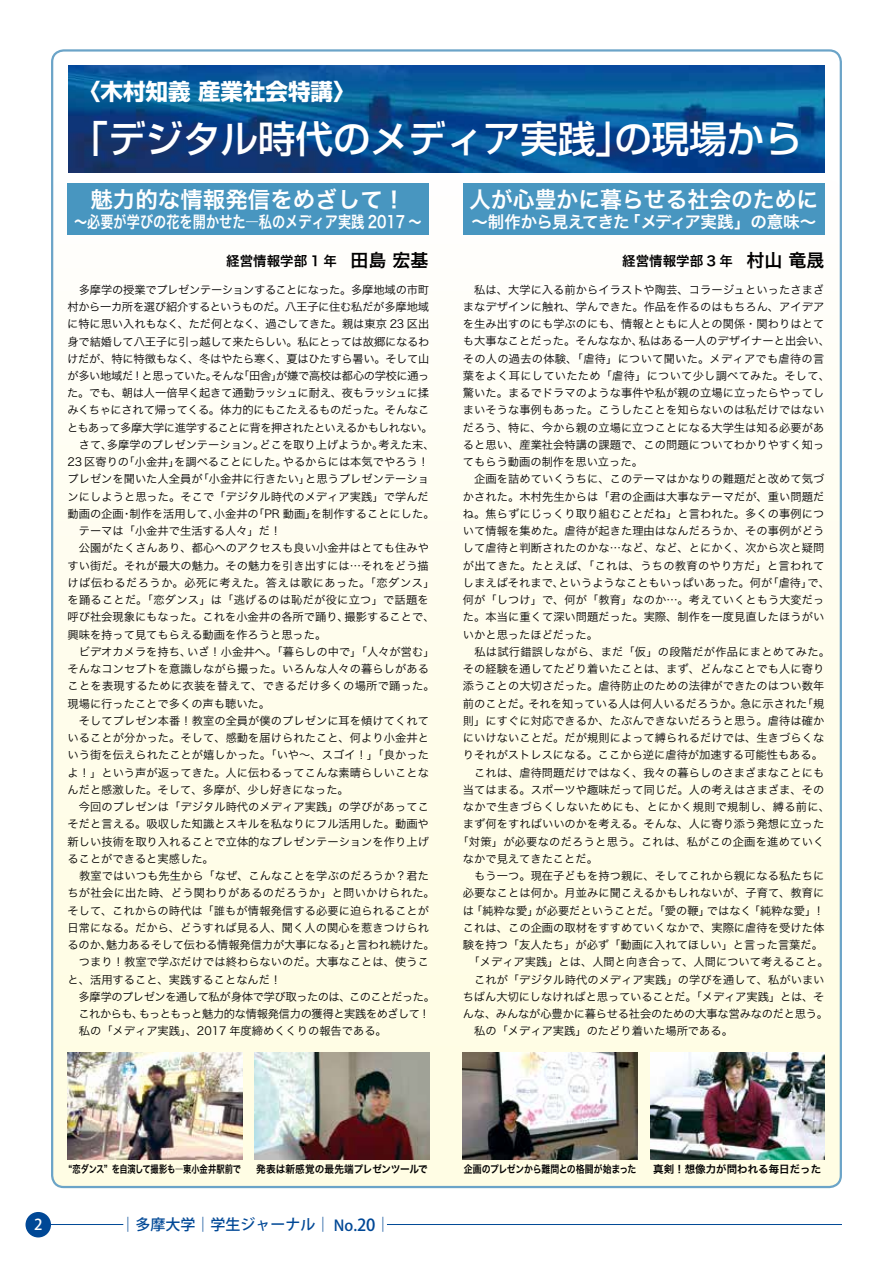
<style>
.page{position:relative;width:893px;height:1263px;background:#fff}
.page>*{position:absolute;margin:0;border:0;box-sizing:border-box;transform-origin:0 0}
.t1{font:500 37.5px "Shin Go Pro";color:#fff}
.t2{font:22.5px "Hira Kaku Pro W6";color:#fff}
.t3{font:700 22.5px "Shin Go Pro";color:#fff}
.t4{font:16.5px "Hira Kaku Pro W6";color:#fff;scale:.8 1}
.t5{font:16.5px "Hira Kaku Pro W6";letter-spacing:-.045em;color:#fff}
.t6{font:500 15px "Koz Go Pro";color:#004896}
.t7{font:500 15px "Koz Go Pro";color:#fff}
.t8{font:13.5px "Hira Kaku Pro W6";color:#000}
.t9{font:11.25px/17.2px "Hira Kaku Pro W3";letter-spacing:.005em;color:#000}
.t10{font:11.25px "Hira Kaku Pro W3";letter-spacing:-.015em;color:#000}
.t11{font:11.25px "Hira Kaku Pro W3";letter-spacing:.025em;color:#000}
.t12{font:10.5px "Hira Kaku Pro W6";letter-spacing:-.005em;color:#000;scale:.79 1}
.t13{font:10.5px "Hira Kaku Pro W6";letter-spacing:-.035em;color:#000;scale:.85 1}
.t14{font:10.5px "Hira Kaku Pro W6";letter-spacing:-.005em;color:#000;scale:.92 1}
.t15{font:10.5px "Hira Kaku Pro W6";letter-spacing:-.005em;color:#000}
.s1{font-size:18px}
.s2{font-size:16.5px}
</style>
<div class="page">
<div style="left:51px;top:180px;width:791px;height:1008px;background:linear-gradient(to right,#fefded,#fefded);border-radius:13px"></div>
<hr style="left:49px;top:1224px;width:74px;height:1px;background:#004896">
<hr style="left:387px;top:1224px;width:455px;height:1px;background:#004896">
<div style="left:26px;top:1212px;width:25px;height:25px;background:#004896;border-radius:50%"></div>
<div style="left:67px;top:184px;width:362px;height:51px;background:#4896c0"></div>
<div style="left:463px;top:184px;width:362px;height:51px;background:#4896c0"></div>
<img style="left:68px;top:66px;width:757px;height:106px">
<img style="left:68px;top:1053px;width:174px;height:106px">
<img style="left:255px;top:1053px;width:174px;height:106px">
<img style="left:463px;top:1053px;width:174px;height:106px">
<img style="left:650px;top:1053px;width:174px;height:106px">
<h2 class="t3" style="left:78px;top:74px;width:279px">〈木村知義 産業社会特講〉</h2>
<h1 class="t1" style="left:71px;top:108px;width:733px">「デジタル時代のメディア実践」の現場から</h1>
<h2 class="t2" style="left:90px;top:179px;width:317px">魅力的な情報発信をめざして！</h2>
<h3 class="t4" style="left:74px;top:207px;width:436px">～必要が学びの花を開かせた―私のメディア実践 2017 ～</h3>
<p class="t8" style="left:226px;top:249px;width:204px">経営情報学部 1 年 <span class="s1">田島 宏基</span></p>
<h2 class="t2" style="left:469px;top:179px;width:351px">人が心豊かに暮らせる社会のために</h2>
<h3 class="t5" style="left:471px;top:207px;width:346px">～制作から見えてきた「メディア実践」の意味～</h3>
<p class="t8" style="left:622px;top:249px;width:204px">経営情報学部 3 年 <span class="s1">村山 竜晟</span></p>
<p class="t9" style="left:67px;top:280px;width:369px">　多摩学の授業でプレゼンテーションすることになった。多摩地域の市町村から一カ所を選び紹介するというものだ。八王子に住む私だが多摩地域に特に思い入れもなく、ただ何となく、過ごしてきた。親は東京 23 区出身で結婚して八王子に引っ越して来たらしい。私にとっては故郷になるわけだが、特に特徴もなく、冬はやたら寒く、夏はひたすら暑い。そして山が多い地域だ！と思っていた。そんな「田舎」が嫌で高校は都心の学校に通った。でも、朝は人一倍早く起きて通勤ラッシュに耐え、夜もラッシュに揉みくちゃにされて帰ってくる。体力的にもこたえるものだった。そんなこともあって多摩大学に進学することに背を押されたといえるかもしれない。　さて、多摩学のプレゼンテーション。どこを取り上げようか。考えた末、23 区寄りの「小金井」を調べることにした。やるからには本気でやろう！プレゼンを聞いた人全員が「小金井に行きたい」と思うプレゼンテーションにしようと思った。そこで「デジタル時代のメディア実践」で学んだ動画の企画・制作を活用して、小金井の「PR 動画」を制作することにした。　テーマは「小金井で生活する人々」だ！<br>　公園がたくさんあり、都心へのアクセスも良い小金井はとても住みやすい街だ。それが最大の魅力。その魅力を引き出すには…それをどう描けば伝わるだろうか。必死に考えた。答えは歌にあった。「恋ダンス」を踊ることだ。「恋ダンス」は「逃げるのは恥だが役に立つ」で話題を呼び社会現象にもなった。これを小金井の各所で踊り、撮影することで、興味を持って見てもらえる動画を作ろうと思った。<br>　ビデオカメラを持ち、いざ！小金井へ。「暮らしの中で」「人々が営む」そんなコンセプトを意識しながら撮った。いろんな人々の暮らしがあることを表現するために衣装を替えて、できるだけ多くの場所で踊った。現場に行ったことで多くの声も聴いた。<br>　そしてプレゼン本番！教室の全員が僕のプレゼンに耳を傾けてくれていることが分かった。そして、感動を届けられたこと、何より小金井という街を伝えられたことが嬉しかった。「いや～、スゴイ！」「良かったよ！」という声が返ってきた。人に伝わるってこんな素晴らしいことなんだと感激した。そして、多摩が、少し好きになった。<br>　今回のプレゼンは「デジタル時代のメディア実践」の学びがあってこそだと言える。吸収した知識とスキルを私なりにフル活用した。動画や新しい技術を取り入れることで立体的なプレゼンテーションを作り上げることができると実感した。<br>　教室ではいつも先生から「なぜ、こんなことを学ぶのだろうか？君たちが社会に出た時、どう関わりがあるのだろうか」と問いかけられた。そして、これからの時代は「誰もが情報発信する必要に迫られることが日常になる。だから、どうすれば見る人、聞く人の関心を惹きつけられるのか、魅力あるそして伝わる情報発信力が大事になる」と言われ続けた。　つまり！教室で学ぶだけでは終わらないのだ。大事なことは、使うこと、活用すること、実践することなんだ！<br>　多摩学のプレゼンを通して私が身体で学び取ったのは、このことだった。　これからも、もっともっと魅力的な情報発信力の獲得と実践をめざして！　私の「メディア実践」、2017 年度締めくくりの報告である。</p>
<p class="t9" style="left:463px;top:280px;width:363px">　私は、大学に入る前からイラストや陶芸、コラージュといったさまざ</p>
<p class="t9" style="left:463px;top:297px;width:363px">まなデザインに触れ、学んできた。作品を作るのはもちろん、アイデア</p>
<p class="t9" style="left:463px;top:314px;width:363px">を生み出すのにも学ぶのにも、情報とともに人との関係・関わりはとて</p>
<p class="t9" style="left:463px;top:332px;width:369px">も大事なことだった。そんななか、私はある一人のデザイナーと出会い、</p>
<p class="t9" style="left:463px;top:349px;width:363px">その人の過去の体験、「虐待」について聞いた。メディアでも虐待の言</p>
<p class="t9" style="left:463px;top:366px;width:368px">葉をよく耳にしていたため「虐待」について少し調べてみた。そして、</p>
<p class="t9" style="left:463px;top:383px;width:363px">驚いた。まるでドラマのような事件や私が親の立場に立ったらやってし</p>
<p class="t9" style="left:463px;top:401px;width:363px">まいそうな事例もあった。こうしたことを知らないのは私だけではない</p>
<p class="t9" style="left:463px;top:418px;width:363px">だろう、特に、今から親の立場に立つことになる大学生は知る必要があ</p>
<p class="t9" style="left:463px;top:435px;width:363px">ると思い、産業社会特講の課題で、この問題についてわかりやすく知っ</p>
<p class="t9" style="left:463px;top:452px;width:181px">てもらう動画の制作を思い立った。</p>
<p class="t9" style="left:463px;top:470px;width:363px">　企画を詰めていくうちに、このテーマはかなりの難題だと改めて気づ</p>
<p class="t9" style="left:463px;top:487px;width:363px">かされた。木村先生からは「君の企画は大事なテーマだが、重い問題だ</p>
<p class="t9" style="left:463px;top:504px;width:363px">ね。焦らずにじっくり取り組むことだね」と言われた。多くの事例につ</p>
<p class="t9" style="left:463px;top:521px;width:363px">いて情報を集めた。虐待が起きた理由はなんだろうか、その事例がどう</p>
<p class="t9" style="left:463px;top:539px;width:363px">して虐待と判断されたのかな…など、など、とにかく、次から次と疑問</p>
<p class="t11" style="left:463px;top:555px;width:363px">が出てきた。たとえば、「これは、うちの教育のやり方だ」と言われて</p>
<p class="t9" style="left:463px;top:573px;width:369px">しまえばそれまで、というようなこともいっぱいあった。何が「虐待」で、</p>
<p class="t9" style="left:463px;top:590px;width:363px">何が「しつけ」で、何が「教育」なのか…。考えていくともう大変だっ</p>
<p class="t9" style="left:463px;top:608px;width:363px">た。本当に重くて深い問題だった。実際、制作を一度見直したほうがい</p>
<p class="t9" style="left:463px;top:625px;width:136px">いかと思ったほどだった。</p>
<p class="t9" style="left:463px;top:642px;width:368px">　私は試行錯誤しながら、まだ「仮」の段階だが作品にまとめてみた。</p>
<p class="t9" style="left:463px;top:659px;width:363px">その経験を通してたどり着いたことは、まず、どんなことでも人に寄り</p>
<p class="t9" style="left:463px;top:677px;width:363px">添うことの大切さだった。虐待防止のための法律ができたのはつい数年</p>
<p class="t9" style="left:463px;top:694px;width:363px">前のことだ。それを知っている人は何人いるだろうか。急に示された「規</p>
<p class="t9" style="left:463px;top:711px;width:363px">則」にすぐに対応できるか、たぶんできないだろうと思う。虐待は確か</p>
<p class="t9" style="left:463px;top:728px;width:363px">にいけないことだ。だが規則によって縛られるだけでは、生きづらくな</p>
<p class="t9" style="left:463px;top:746px;width:362px">りそれがストレスになる。ここから逆に虐待が加速する可能性もある。</p>
<p class="t9" style="left:463px;top:763px;width:363px">　これは、虐待問題だけではなく、我々の暮らしのさまざまなことにも</p>
<p class="t9" style="left:463px;top:780px;width:363px">当てはまる。スポーツや趣味だって同じだ。人の考えはさまざま、その</p>
<p class="t9" style="left:463px;top:797px;width:368px">なかで生きづらくしないためにも、とにかく規則で規制し、縛る前に、</p>
<p class="t9" style="left:463px;top:815px;width:363px">まず何をすればいいのかを考える。そんな、人に寄り添う発想に立った</p>
<p class="t9" style="left:457px;top:832px;width:369px">「対策」が必要なのだろうと思う。これは、私がこの企画を進めていく</p>
<p class="t9" style="left:463px;top:849px;width:136px">なかで見えてきたことだ。</p>
<p class="t9" style="left:463px;top:866px;width:363px">　もう一つ。現在子どもを持つ親に、そしてこれから親になる私たちに</p>
<p class="t9" style="left:463px;top:884px;width:363px">必要なことは何か。月並みに聞こえるかもしれないが、子育て、教育に</p>
<p class="t9" style="left:463px;top:901px;width:363px">は「純粋な愛」が必要だということだ。「愛の鞭」ではなく「純粋な愛」！</p>
<p class="t9" style="left:463px;top:918px;width:363px">これは、この企画の取材をすすめていくなかで、実際に虐待を受けた体</p>
<p class="t9" style="left:463px;top:935px;width:362px">験を持つ「友人たち」が必ず「動画に入れてほしい」と言った言葉だ。</p>
<p class="t9" style="left:463px;top:953px;width:367px">　「メディア実践」とは、人間と向き合って、人間について考えること。</p>
<p class="t9" style="left:463px;top:970px;width:363px">　これが「デジタル時代のメディア実践」の学びを通して、私がいまい</p>
<p class="t9" style="left:463px;top:987px;width:363px">ちばん大切にしなければと思っていることだ。「メディア実践」とは、そ</p>
<p class="t10" style="left:463px;top:1004px;width:367px">んな、みんなが心豊かに暮らせる社会のための大事な営みなのだと思う。</p>
<p class="t9" style="left:463px;top:1022px;width:271px">　私の「メディア実践」のたどり着いた場所である。</p>
<p class="t12" style="left:69px;top:1159px;width:220px">“恋ダンス” を自演して撮影も―東小金井駅前で</p>
<p class="t14" style="left:256px;top:1159px;width:188px">発表は新感覚の最先端プレゼンツールで</p>
<p class="t13" style="left:464px;top:1159px;width:204px">企画のプレゼンから難問との格闘が始まった</p>
<p class="t15" style="left:653px;top:1159px;width:169px">真剣！想像力が問われる毎日だった</p>
<h3 class="t7" style="left:34px;top:1215px;width:10px">2</h3>
<h3 class="t6" style="left:121px;top:1215px;width:272px">︱多摩大学︱学生ジャーナル︱ No.<span class="s2">20</span>︱</h3>
</div>
